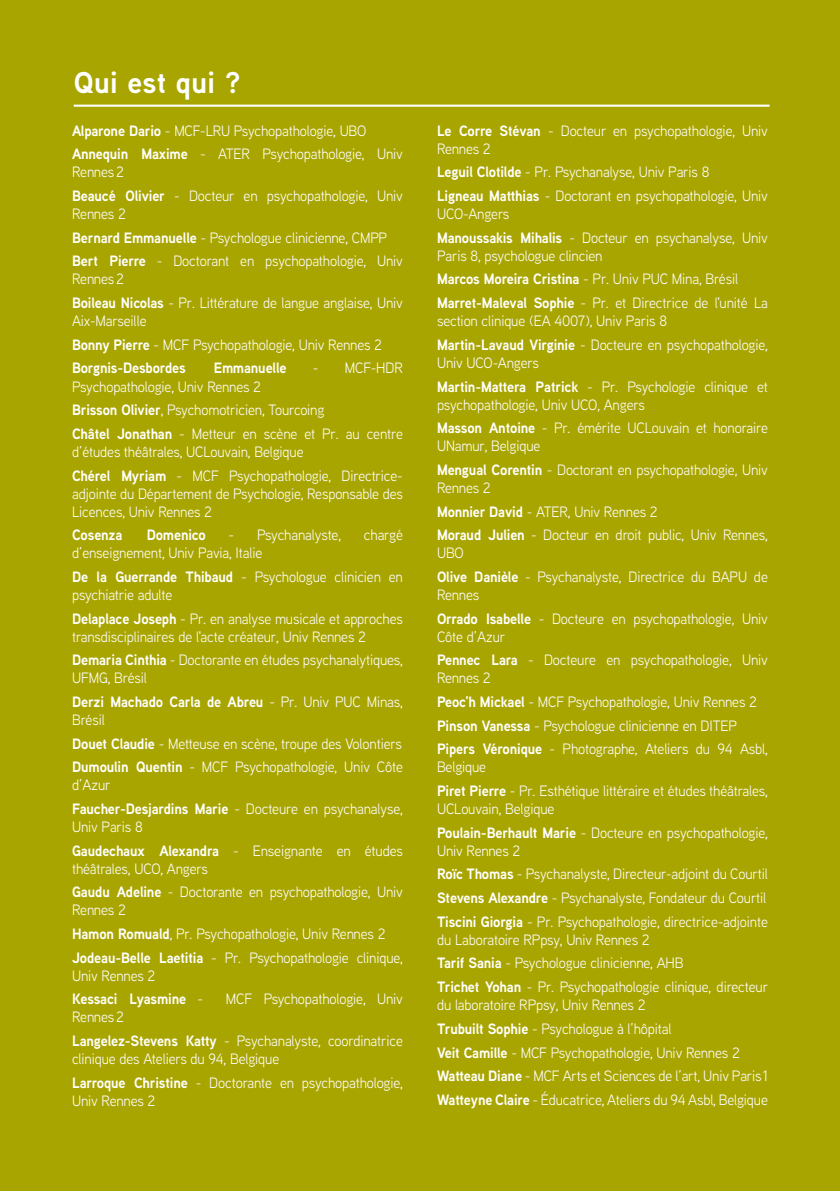
<style>
.page{position:relative;width:840px;height:1191px;background:#fff}
.page>*{position:absolute;margin:0;border:0;box-sizing:border-box;transform-origin:0 0}
.t1{font:700 30px "Aaux Next";letter-spacing:.01em;color:#fff}
.t2{font:15px/23.6px "Aaux Next";letter-spacing:-.01em;color:#fff;scale:.95 1}
.t3{font:700 15px/23.6px "Aaux Next";letter-spacing:-.01em;color:#fff;scale:.95 1}
.s1{font-weight:700}
.s2{font-weight:400}
</style>
<div class="page">
<div style="left:0;top:0;width:839px;height:1191px;background:#a9a500"></div>
<hr style="left:74px;top:105px;width:695px;height:2px;background:#fff">
<h1 class="t1" style="left:74px;top:62px;width:168px">Qui est qui ?</h1>
<p class="t2" style="left:72px;top:118px;width:349px"><span class="s1">Alparone Dario</span> - MCF-LRU Psychopathologie, UBO<br><span class="s1">Annequin Maxime</span> - ATER Psychopathologie, Univ</p>
<p class="t2" style="left:72px;top:160px;width:349px">Rennes 2<br><span class="s1">Beaucé Olivier</span> - Docteur en psychopathologie, Univ</p>
<p class="t2" style="left:72px;top:201px;width:349px">Rennes 2<br><span class="s1">Bernard Emmanuelle</span> - Psychologue clinicienne, CMPP<br><span class="s1">Bert Pierre</span> - Doctorant en psychopathologie, Univ</p>
<p class="t2" style="left:72px;top:267px;width:349px">Rennes 2<br><span class="s1">Boileau Nicolas</span> - Pr. Littérature de langue anglaise, Univ</p>
<p class="t2" style="left:72px;top:308px;width:328px">Aix-Marseille<br><span class="s1">Bonny Pierre</span> - MCF Psychopathologie, Univ Rennes 2<br><span class="s1">Borgnis-Desbordes</span></p>
<p class="t3" style="left:214px;top:356px;width:78px">Emmanuelle</p>
<p class="t2" style="left:313px;top:356px;width:96px">- MCF-HDR</p>
<p class="t2" style="left:72px;top:374px;width:349px">Psychopathologie, Univ Rennes 2<br><span class="s1">Brisson Olivier</span>, Psychomotricien, Tourcoing<br><span class="s1">Châtel Jonathan</span> - Metteur en scène et Pr. au centre</p>
<p class="t2" style="left:72px;top:439px;width:349px">d’études théâtrales, UCLouvain, Belgique<br><span class="s1">Chérel Myriam</span> - MCF Psychopathologie, Directrice-</p>
<p class="t2" style="left:72px;top:484px;width:349px;line-height:18px">adjointe du Département de Psychologie, Responsable des<br>Licences, Univ Rennes 2</p>
<p class="t3" style="left:72px;top:523px;width:54px">Cosenza</p>
<p class="t3" style="left:147px;top:523px;width:64px">Domenico</p>
<p class="t2" style="left:228px;top:523px;width:120px">- Psychanalyste,</p>
<p class="t2" style="left:364px;top:523px;width:42px">chargé</p>
<p class="t2" style="left:72px;top:541px;width:349px">d’enseignement, Univ Pavia, Italie<br><span class="s1">De la Guerrande Thibaud</span> - Psychologue clinicien en</p>
<p class="t2" style="left:72px;top:582px;width:349px">psychiatrie adulte<br><span class="s1">Delaplace Joseph</span> - Pr. en analyse musicale et approches</p>
<p class="t2" style="left:72px;top:624px;width:349px">transdisciplinaires de l'acte créateur, Univ Rennes 2<br><span class="s1">Demaria Cinthia</span> - Doctorante en études psychanalytiques,</p>
<p class="t2" style="left:72px;top:666px;width:349px">UFMG, Brésil<br><span class="s1">Derzi Machado Carla de Abreu</span> - Pr. Univ PUC Minas,</p>
<p class="t2" style="left:72px;top:707px;width:349px">Brésil<br><span class="s1">Douet Claudie</span> - Metteuse en scène, troupe des Volontiers<br><span class="s1">Dumoulin Quentin</span> - MCF Psychopathologie, Univ Côte</p>
<p class="t2" style="left:72px;top:773px;width:349px">d’Azur<br><span class="s1">Faucher-Desjardins Marie</span> - Docteure en psychanalyse,</p>
<p class="t2" style="left:72px;top:814px;width:349px">Univ Paris 8<br><span class="s1">Gaudechaux Alexandra</span> - Enseignante en études</p>
<p class="t2" style="left:72px;top:856px;width:349px">théâtrales, UCO, Angers<br><span class="s1">Gaudu Adeline</span> - Doctorante en psychopathologie, Univ</p>
<p class="t2" style="left:72px;top:898px;width:349px">Rennes 2<br><span class="s1">Hamon Romuald</span>, Pr. Psychopathologie, Univ Rennes 2<br><span class="s1">Jodeau-Belle Laetitia</span> - Pr. Psychopathologie clinique,</p>
<p class="t3" style="left:72px;top:963px;width:139px"><span class="s2">Univ Rennes 2<br></span>Kessaci Lyasmine <span class="s2">-</span></p>
<p class="t2" style="left:226px;top:987px;width:188px">MCF Psychopathologie, Univ</p>
<p class="t2" style="left:72px;top:1005px;width:349px">Rennes 2<br><span class="s1">Langelez-Stevens Katty</span> - Psychanalyste, coordinatrice</p>
<p class="t2" style="left:72px;top:1046px;width:349px">clinique des Ateliers du 94, Belgique<br><span class="s1">Larroque Christine</span> - Doctorante en psychopathologie,</p>
<p class="t2" style="left:72px;top:1088px;width:89px">Univ Rennes 2</p>
<p class="t2" style="left:437px;top:121px;width:349px;line-height:18px"><span class="s1">Le Corre Stévan</span> - Docteur en psychopathologie, Univ<br>Rennes 2</p>
<p class="t2" style="left:437px;top:160px;width:349px"><span class="s1">Leguil Clotilde</span> - Pr. Psychanalyse, Univ Paris 8<br><span class="s1">Ligneau Matthias</span> - Doctorant en psychopathologie, Univ</p>
<p class="t2" style="left:437px;top:201px;width:349px">UCO-Angers<br><span class="s1">Manoussakis Mihalis</span> - Docteur en psychanalyse, Univ</p>
<p class="t2" style="left:437px;top:243px;width:349px">Paris 8, psychologue clincien<br><span class="s1">Marcos Moreira Cristina</span> - Pr. Univ PUC Mina, Brésil<br><span class="s1">Marret-Maleval Sophie</span> - Pr. et Directrice de l'unité La</p>
<p class="t2" style="left:437px;top:308px;width:349px">section clinique (EA 4007), Univ Paris 8<br><span class="s1">Martin-Lavaud Virginie</span> - Docteure en psychopathologie,</p>
<p class="t2" style="left:437px;top:350px;width:349px">Univ UCO-Angers<br><span class="s1">Martin-Mattera Patrick</span> - Pr. Psychologie clinique et</p>
<p class="t2" style="left:437px;top:392px;width:349px">psychopathologie, Univ UCO, Angers<br><span class="s1">Masson Antoine</span> - Pr. émérite UCLouvain et honoraire</p>
<p class="t2" style="left:437px;top:434px;width:349px">UNamur, Belgique<br><span class="s1">Mengual Corentin</span> - Doctorant en psychopathologie, Univ</p>
<p class="t2" style="left:437px;top:475px;width:349px">Rennes 2<br><span class="s1">Monnier David</span> - ATER, Univ Rennes 2<br><span class="s1">Moraud Julien</span> - Docteur en droit public, Univ Rennes,</p>
<p class="t2" style="left:437px;top:541px;width:349px">UBO<br><span class="s1">Olive Danièle</span> - Psychanalyste, Directrice du BAPU de</p>
<p class="t2" style="left:437px;top:582px;width:349px">Rennes<br><span class="s1">Orrado Isabelle</span> - Docteure en psychopathologie, Univ</p>
<p class="t2" style="left:437px;top:624px;width:349px">Côte d’Azur<br><span class="s1">Pennec Lara</span> - Docteure en psychopathologie, Univ</p>
<p class="t2" style="left:437px;top:666px;width:349px">Rennes 2<br><span class="s1">Peoc'h Mickael</span> - MCF Psychopathologie, Univ Rennes 2<br><span class="s1">Pinson Vanessa</span> - Psychologue clinicienne en DITEP <span class="s1">Pipers Véronique</span> - Photographe, Ateliers du 94 Asbl,</p>
<p class="t2" style="left:437px;top:755px;width:349px">Belgique<br><span class="s1">Piret Pierre</span> - Pr. Esthétique littéraire et études théâtrales,</p>
<p class="t2" style="left:437px;top:796px;width:349px">UCLouvain, Belgique<br><span class="s1">Poulain-Berhault Marie</span> - Docteure en psychopathologie,</p>
<p class="t2" style="left:437px;top:838px;width:349px">Univ Rennes 2<br><span class="s1">Roïc Thomas</span> - Psychanalyste, Directeur-adjoint du Courtil <span class="s1">Stevens Alexandre</span> - Psychanalyste, Fondateur du Courtil <span class="s1">Tiscini Giorgia</span> - Pr. Psychopathologie, directrice-adjointe</p>
<p class="t2" style="left:437px;top:927px;width:350px">du Laboratoire RPpsy, Univ Rennes 2<br><span class="s1">Tarif Sania</span> - Psychologue clinicienne, AHB<br><span class="s1">Trichet Yohan</span> - Pr. Psychopathologie clinique, directeur</p>
<p class="t2" style="left:437px;top:992px;width:349px">du laboratoire RPpsy, Univ Rennes 2<br><span class="s1">Trubuilt Sophie</span> - Psychologue à l’hôpital<br><span class="s1">Veit Camille</span> - MCF Psychopathologie, Univ Rennes 2<br><span class="s1">Watteau Diane</span> - MCF Arts et Sciences de l’art, Univ Paris 1<br><span class="s1">Watteyne Claire</span> - Éducatrice, Ateliers du 94 Asbl, Belgique</p>
</div>
